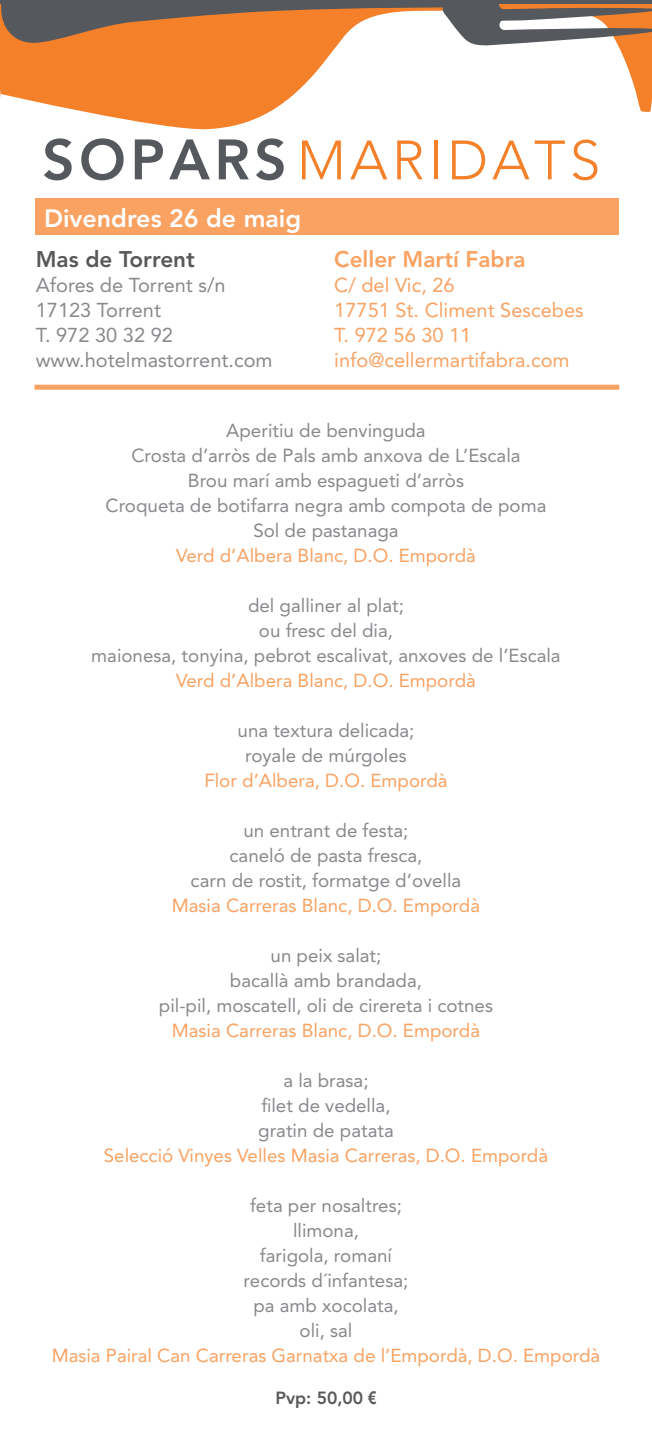
<style>
.page{position:relative;width:652px;height:1446px;background:#fff}
.page>*{position:absolute;margin:0;border:0;box-sizing:border-box;transform-origin:0 0}
.t1{font:800 25px "Avenir";color:#fff}
.t2{font:800 22.5px "Avenir";color:#f9a262}
.t3{font:800 22.5px "Avenir";color:#57585a}
.t4{font:20px "Avenir";color:#f9a262}
.t5{font:20px "Avenir";color:#87898c}
.t6{font:18.75px "Avenir";color:#87898c}
.t7{font:18.75px "Avenir";color:#f9a262}
.t8{font:800 17.5px "Avenir";color:#57585a}
.s1{font-family:"Arial Narrow";font-weight:700}
</style>
<div class="page">
<div style="left:36px;top:198px;width:583px;height:37px;background:#f9a262"></div>
<div style="left:35px;top:385px;width:584px;height:5px;background:#f9a262"></div>
<svg style="left:0;top:4px;width:652px;height:126px"></svg>
<hr style="left:0;top:0;width:652px;height:4px;background:#55585c">
<svg style="left:302px;top:140px;width:39px;height:39px"></svg>
<svg style="left:350px;top:140px;width:37px;height:39px"></svg>
<svg style="left:397px;top:140px;width:26px;height:39px"></svg>
<hr style="left:434px;top:140px;width:4px;height:39px;background:#f4802a">
<svg style="left:452px;top:140px;width:33px;height:39px"></svg>
<svg style="left:492px;top:140px;width:37px;height:39px"></svg>
<svg style="left:535px;top:140px;width:30px;height:39px"></svg>
<svg style="left:573px;top:140px;width:24px;height:40px"></svg>
<svg style="left:44px;top:138px;width:28px;height:42px"></svg>
<svg style="left:81px;top:138px;width:43px;height:42px"></svg>
<svg style="left:135px;top:139px;width:28px;height:40px"></svg>
<svg style="left:169px;top:139px;width:41px;height:40px"></svg>
<svg style="left:219px;top:139px;width:30px;height:40px"></svg>
<svg style="left:256px;top:138px;width:28px;height:42px"></svg>
<p class="t1" style="left:44px;top:203px;width:258px">Divendres 26 de maig</p>
<p class="t3" style="left:36px;top:246px;width:161px">Mas de Torrent</p>
<p class="t5" style="left:36px;top:274px;width:191px">Afores de Torrent s/n</p>
<p class="t5" style="left:36px;top:299px;width:127px">17123 Torrent</p>
<p class="t5" style="left:36px;top:324px;width:139px">T. 972 30 32 92</p>
<p class="t5" style="left:36px;top:349px;width:238px">www.hotelmastorrent.com</p>
<p class="t2" style="left:334px;top:246px;width:193px">Celler Martí Fabra</p>
<p class="t4" style="left:334px;top:274px;width:122px">C/ del Vic, 26</p>
<p class="t4" style="left:334px;top:299px;width:251px">17751 St. Climent Sescebes</p>
<p class="t4" style="left:334px;top:324px;width:139px">T. 972 56 30 11</p>
<p class="t4" style="left:334px;top:349px;width:237px">info@cellermartifabra.com</p>
<p class="t6" style="left:226px;top:419px;width:201px">Aperitiu de benvinguda</p>
<p class="t6" style="left:131px;top:444px;width:391px">Crosta d’arròs de Pals amb anxova de L’Escala</p>
<p class="t6" style="left:188px;top:469px;width:278px">Brou marí amb espagueti d’arròs</p>
<p class="t6" style="left:106px;top:494px;width:442px">Croqueta de botifarra negra amb compota de poma</p>
<p class="t6" style="left:253px;top:519px;width:147px">Sol de pastanaga</p>
<p class="t7" style="left:176px;top:544px;width:301px">Verd d’Albera Blanc, D.O. Empordà</p>
<p class="t6" style="left:248px;top:594px;width:157px">del galliner al plat;</p>
<p class="t6" style="left:259px;top:619px;width:136px">ou fresc del dia,</p>
<p class="t6" style="left:91px;top:644px;width:471px">maionesa, tonyina, pebrot escalivat, anxoves de l’Escala</p>
<p class="t7" style="left:176px;top:669px;width:301px">Verd d’Albera Blanc, D.O. Empordà</p>
<p class="t6" style="left:238px;top:719px;width:178px">una textura delicada;</p>
<p class="t6" style="left:245px;top:744px;width:163px">royale de múrgoles</p>
<p class="t7" style="left:204px;top:769px;width:245px">Flor d’Albera, D.O. Empordà</p>
<p class="t6" style="left:243px;top:819px;width:167px">un entrant de festa;</p>
<p class="t6" style="left:230px;top:844px;width:194px">caneló de pasta fresca,</p>
<p class="t6" style="left:191px;top:869px;width:272px">carn de rostit, formatge d’ovella</p>
<p class="t7" style="left:172px;top:894px;width:310px">Masia Carreras Blanc, D.O. Empordà</p>
<p class="t6" style="left:271px;top:944px;width:112px">un peix salat;</p>
<p class="t6" style="left:230px;top:969px;width:194px">bacallà amb brandada,</p>
<p class="t6" style="left:159px;top:994px;width:336px">pil-pil, moscatell, oli de cirereta i cotnes</p>
<p class="t7" style="left:172px;top:1019px;width:310px">Masia Carreras Blanc, D.O. Empordà</p>
<p class="t6" style="left:283px;top:1069px;width:87px">a la brasa;</p>
<p class="t6" style="left:261px;top:1094px;width:131px">filet de vedella,</p>
<p class="t6" style="left:258px;top:1119px;width:137px">gratin de patata</p>
<p class="t7" style="left:104px;top:1144px;width:446px">Selecció Vinyes Velles Masia Carreras, D.O. Empordà</p>
<p class="t6" style="left:250px;top:1194px;width:153px">feta per nosaltres;</p>
<p class="t6" style="left:293px;top:1219px;width:67px">llimona,</p>
<p class="t6" style="left:260px;top:1244px;width:134px">farigola, romaní</p>
<p class="t6" style="left:244px;top:1269px;width:166px">records d´infantesa;</p>
<p class="t6" style="left:253px;top:1294px;width:147px">pa amb xocolata,</p>
<p class="t6" style="left:300px;top:1319px;width:54px">oli, sal</p>
<p class="t7" style="left:52px;top:1344px;width:550px">Masia Pairal Can Carreras Garnatxa de l’Empordà, D.O. Empordà</p>
<p class="t8" style="left:276px;top:1388px;width:102px">Pvp: 50,00 <span class="s1">€</span></p>
</div>
